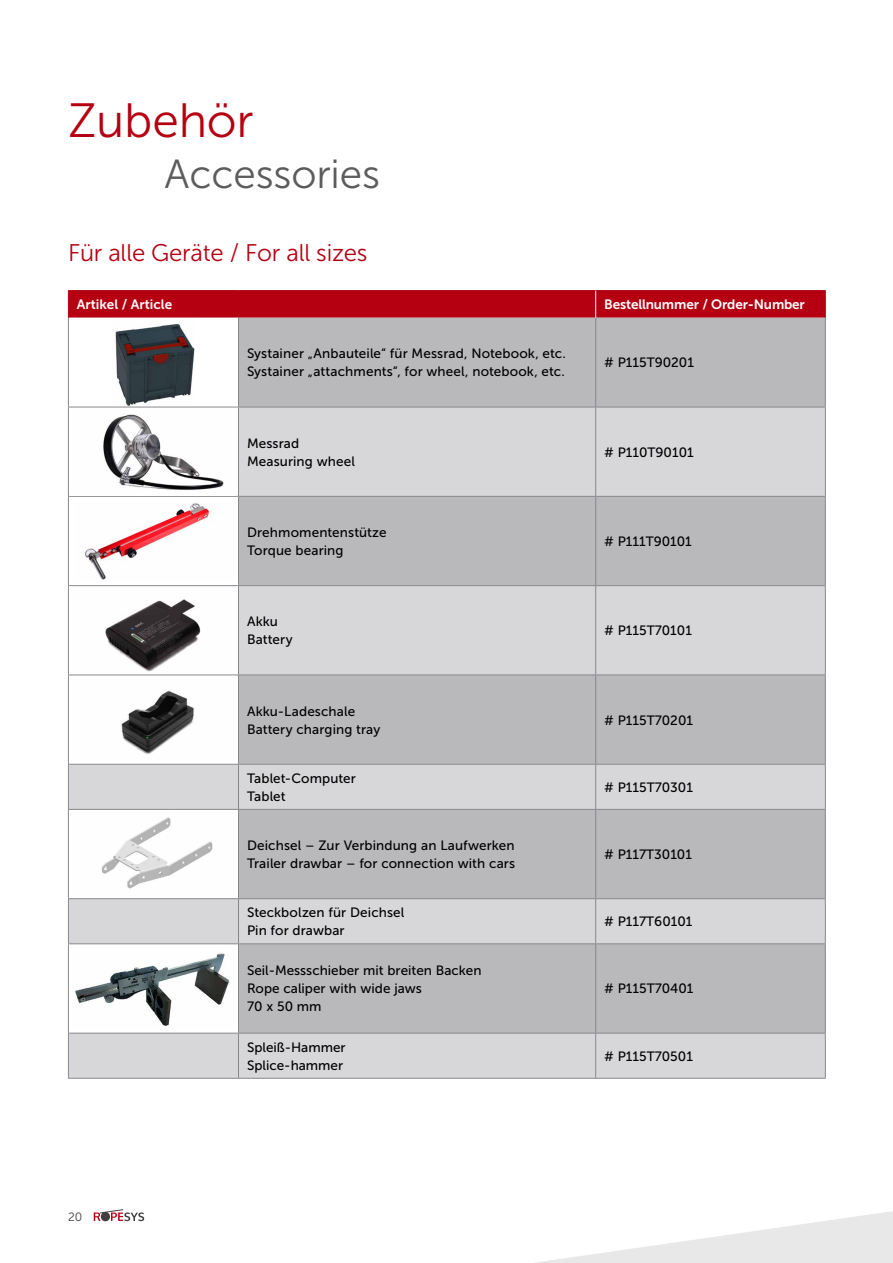
<style>
.page{position:relative;width:893px;height:1263px;background:#fff}
.page>*{position:absolute;margin:0;border:0;box-sizing:border-box;transform-origin:0 0}
.t1{font:48px "Museo Sans 300";letter-spacing:-.005em;color:#b50012}
.t2{font:40.5px "Museo Sans 300";letter-spacing:-.005em;color:#5d5c5c}
.t3{font:24px "Museo Sans 300";letter-spacing:-.01em;color:#b50012}
.t4{font:13.5px/18px "Museo Sans 500";color:#000}
.t5{font:13.5px "Museo Sans 700";letter-spacing:-.01em;color:#fff}
.t6{font:12px "Museo Sans 300";color:#413e41}
</style>
<div class="page">
<svg style="left:535px;top:1211px;width:358px;height:52px"></svg>
<svg style="left:94px;top:1209px;width:50px;height:12px"></svg>
<div style="left:239px;top:318px;width:586px;height:89px;background:#b9b8bb"></div>
<svg style="left:69px;top:408px;width:756px;height:670px;background:#cac9cc"></svg>
<div style="left:239px;top:944px;width:586px;height:89px;background:#b9b8bb"></div>
<hr style="left:68px;top:290px;width:170px;height:1px;background:#b50012">
<hr style="left:238px;top:290px;width:358px;height:1px;background:#b50012">
<hr style="left:596px;top:290px;width:230px;height:1px;background:#b50012">
<hr style="left:68px;top:318px;width:1px;height:89px;background:#89878c">
<hr style="left:238px;top:318px;width:1px;height:89px;background:#89878c">
<hr style="left:595px;top:318px;width:1px;height:89px;background:#89878c">
<hr style="left:825px;top:318px;width:1px;height:89px;background:#89878c">
<hr style="left:68px;top:407px;width:170px;height:1px;background:#89878c">
<hr style="left:68px;top:407px;width:1px;height:89px;background:#89878c">
<hr style="left:238px;top:407px;width:358px;height:1px;background:#89878c">
<hr style="left:238px;top:407px;width:1px;height:89px;background:#89878c">
<hr style="left:596px;top:407px;width:230px;height:1px;background:#89878c">
<hr style="left:595px;top:407px;width:1px;height:89px;background:#89878c">
<hr style="left:825px;top:407px;width:1px;height:89px;background:#89878c">
<hr style="left:68px;top:496px;width:170px;height:1px;background:#89878c">
<hr style="left:68px;top:497px;width:1px;height:88px;background:#89878c">
<hr style="left:238px;top:496px;width:358px;height:1px;background:#89878c">
<hr style="left:238px;top:497px;width:1px;height:88px;background:#89878c">
<hr style="left:596px;top:496px;width:230px;height:1px;background:#89878c">
<hr style="left:595px;top:497px;width:1px;height:88px;background:#89878c">
<hr style="left:825px;top:497px;width:1px;height:88px;background:#89878c">
<hr style="left:68px;top:585px;width:170px;height:1px;background:#89878c">
<hr style="left:68px;top:586px;width:1px;height:88px;background:#89878c">
<hr style="left:238px;top:585px;width:358px;height:1px;background:#89878c">
<hr style="left:238px;top:586px;width:1px;height:88px;background:#89878c">
<hr style="left:596px;top:585px;width:230px;height:1px;background:#89878c">
<hr style="left:595px;top:586px;width:1px;height:88px;background:#89878c">
<hr style="left:825px;top:586px;width:1px;height:88px;background:#89878c">
<hr style="left:68px;top:674px;width:170px;height:1px;background:#89878c">
<hr style="left:68px;top:675px;width:1px;height:89px;background:#89878c">
<hr style="left:238px;top:674px;width:358px;height:1px;background:#89878c">
<hr style="left:238px;top:675px;width:1px;height:89px;background:#89878c">
<hr style="left:596px;top:674px;width:230px;height:1px;background:#89878c">
<hr style="left:595px;top:675px;width:1px;height:89px;background:#89878c">
<hr style="left:825px;top:675px;width:1px;height:89px;background:#89878c">
<hr style="left:68px;top:764px;width:170px;height:1px;background:#89878c">
<hr style="left:68px;top:765px;width:1px;height:44px;background:#89878c">
<hr style="left:238px;top:764px;width:358px;height:1px;background:#89878c">
<hr style="left:238px;top:765px;width:1px;height:44px;background:#89878c">
<hr style="left:596px;top:764px;width:230px;height:1px;background:#89878c">
<hr style="left:595px;top:765px;width:1px;height:44px;background:#89878c">
<hr style="left:825px;top:765px;width:1px;height:44px;background:#89878c">
<hr style="left:68px;top:809px;width:170px;height:1px;background:#89878c">
<hr style="left:68px;top:810px;width:1px;height:88px;background:#89878c">
<hr style="left:238px;top:809px;width:358px;height:1px;background:#89878c">
<hr style="left:238px;top:810px;width:1px;height:88px;background:#89878c">
<hr style="left:596px;top:809px;width:230px;height:1px;background:#89878c">
<hr style="left:595px;top:810px;width:1px;height:88px;background:#89878c">
<hr style="left:825px;top:810px;width:1px;height:88px;background:#89878c">
<hr style="left:68px;top:898px;width:170px;height:1px;background:#89878c">
<hr style="left:68px;top:899px;width:1px;height:44px;background:#89878c">
<hr style="left:238px;top:898px;width:358px;height:1px;background:#89878c">
<hr style="left:238px;top:899px;width:1px;height:44px;background:#89878c">
<hr style="left:596px;top:898px;width:230px;height:1px;background:#89878c">
<hr style="left:595px;top:899px;width:1px;height:44px;background:#89878c">
<hr style="left:825px;top:899px;width:1px;height:44px;background:#89878c">
<hr style="left:68px;top:943px;width:170px;height:1px;background:#89878c">
<hr style="left:68px;top:944px;width:1px;height:89px;background:#89878c">
<hr style="left:238px;top:943px;width:358px;height:1px;background:#89878c">
<hr style="left:238px;top:944px;width:1px;height:89px;background:#89878c">
<hr style="left:596px;top:943px;width:230px;height:1px;background:#89878c">
<hr style="left:595px;top:944px;width:1px;height:89px;background:#89878c">
<hr style="left:825px;top:944px;width:1px;height:89px;background:#89878c">
<hr style="left:68px;top:1033px;width:170px;height:1px;background:#89878c">
<hr style="left:68px;top:1033px;width:1px;height:45px;background:#89878c">
<hr style="left:238px;top:1033px;width:358px;height:1px;background:#89878c">
<hr style="left:238px;top:1033px;width:1px;height:45px;background:#89878c">
<hr style="left:596px;top:1033px;width:230px;height:1px;background:#89878c">
<hr style="left:595px;top:1033px;width:1px;height:45px;background:#89878c">
<hr style="left:825px;top:1033px;width:1px;height:45px;background:#89878c">
<hr style="left:68px;top:1078px;width:170px;height:1px;background:#89878c">
<hr style="left:238px;top:1078px;width:358px;height:1px;background:#89878c">
<hr style="left:596px;top:1078px;width:230px;height:1px;background:#89878c">
<div style="left:68px;top:291px;width:758px;height:27px;background:#b50012"></div>
<img style="left:71px;top:677px;width:165px;height:85px">
<img style="left:71px;top:588px;width:164px;height:85px">
<img style="left:115px;top:323px;width:79px;height:82px">
<img style="left:71px;top:811px;width:164px;height:86px">
<img style="left:71px;top:948px;width:165px;height:81px">
<img style="left:75px;top:500px;width:160px;height:81px">
<img style="left:71px;top:409px;width:164px;height:87px">
<h1 class="t1" style="left:68px;top:94px;width:187px">Zubehör</h1>
<h2 class="t2" style="left:165px;top:152px;width:217px">Accessories</h2>
<h3 class="t3" style="left:68px;top:240px;width:301px">Für alle Geräte / For all sizes</h3>
<p class="t5" style="left:77px;top:297px;width:97px">Artikel / Article</p>
<p class="t5" style="left:604px;top:297px;width:202px">Bestellnummer / Order-Number</p>
<p class="t4" style="left:247px;top:345px;width:320px">Systainer „Anbauteile“ für Messrad, Notebook, etc.<br>Systainer „attachments“, for wheel, notebook, etc.</p>
<p class="t4" style="left:604px;top:354px;width:91px"># P115T90201</p>
<p class="t4" style="left:247px;top:434px;width:109px">Messrad<br>Measuring wheel</p>
<p class="t4" style="left:604px;top:443px;width:91px"># P110T90101</p>
<p class="t4" style="left:247px;top:523px;width:141px">Drehmomentenstütze<br>Torque bearing</p>
<p class="t4" style="left:604px;top:532px;width:89px"># P111T90101</p>
<p class="t4" style="left:247px;top:613px;width:47px">Akku<br>Battery</p>
<p class="t4" style="left:604px;top:622px;width:89px"># P115T70101</p>
<p class="t4" style="left:247px;top:702px;width:135px">Akku-Ladeschale<br>Battery charging tray</p>
<p class="t4" style="left:604px;top:711px;width:90px"># P115T70201</p>
<p class="t4" style="left:247px;top:769px;width:111px">Tablet-Computer<br>Tablet</p>
<p class="t4" style="left:604px;top:778px;width:90px"># P115T70301</p>
<p class="t4" style="left:247px;top:836px;width:270px">Deichsel – Zur Verbindung an Laufwerken<br>Trailer drawbar – for connection with cars</p>
<p class="t4" style="left:604px;top:845px;width:89px"># P117T30101</p>
<p class="t4" style="left:247px;top:904px;width:159px">Steckbolzen für Deichsel<br>Pin for drawbar</p>
<p class="t4" style="left:604px;top:913px;width:90px"># P117T60101</p>
<p class="t4" style="left:247px;top:962px;width:236px">Seil-Messschieber mit breiten Backen<br>Rope caliper with wide jaws<br>70 x 50 mm</p>
<p class="t4" style="left:604px;top:980px;width:91px"># P115T70401</p>
<p class="t6" style="left:68px;top:1210px;width:16px">20</p>
<p class="t4" style="left:247px;top:1038px;width:100px">Spleiß-Hammer<br>Splice-hammer</p>
<p class="t4" style="left:604px;top:1047px;width:90px"># P115T70501</p>
</div>
